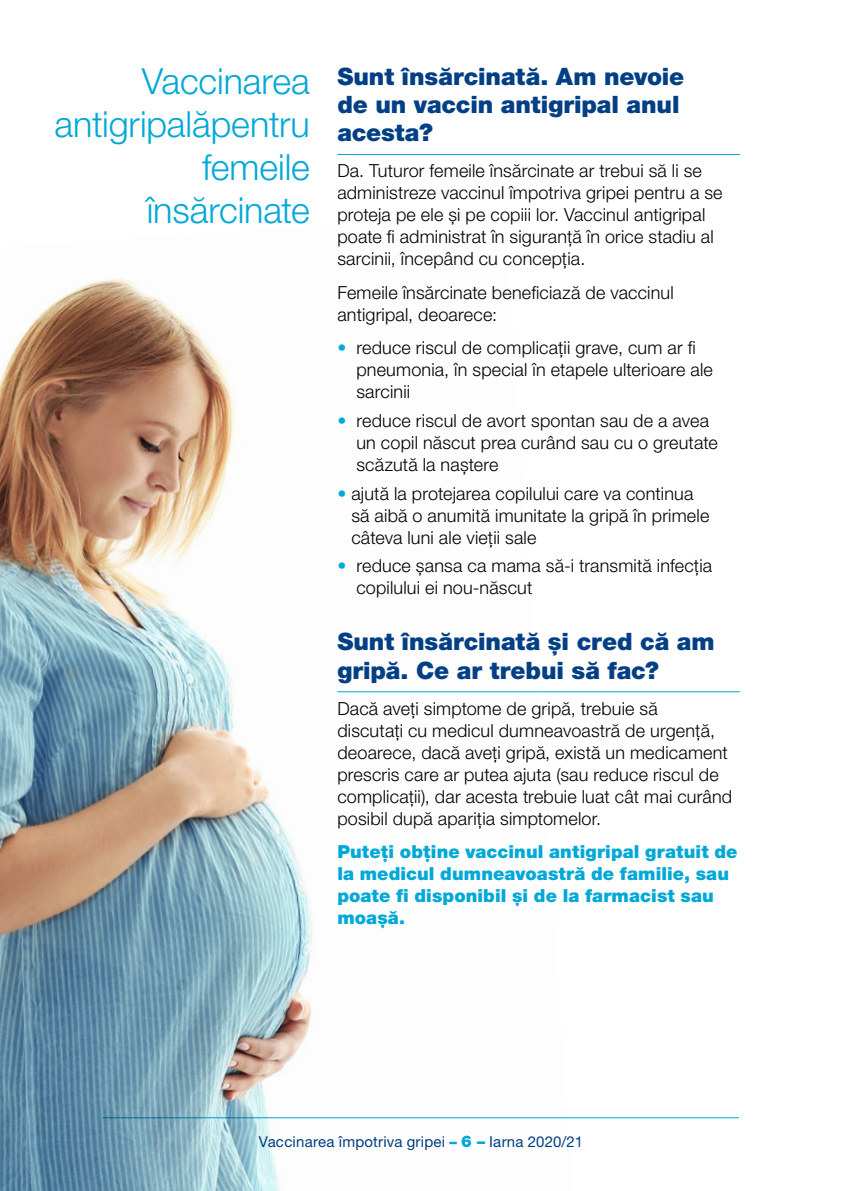
<style>
.page{position:relative;width:842px;height:1191px;background:#fff}
.page>*{position:absolute;margin:0;border:0;box-sizing:border-box;transform-origin:0 0}
.t1{font:300 36px/43.2px "Helvetica Neue LT Pro";letter-spacing:-.005em;color:#00a8d7;text-align:right}
.t2{font:900 24px/28px "Helvetica Neue LT Pro";letter-spacing:-.005em;color:#033f85}
.bullet{font:300 18px/22px "Helvetica Neue LT Pro";letter-spacing:.01em;color:#000}
.t3{font:900 18px/22px "Helvetica Neue LT Pro";letter-spacing:.005em;color:#00a8d7}
.t4{font:15px "Helvetica Neue LT Pro";letter-spacing:.015em;color:#033f85}
.s1{color:#00a8d7}
.s2{font-weight:900;color:#00a8d7}
.s3{font-weight:900;font-size:16px;color:#00a8d7}
</style>
<div class="page">
<hr style="left:103px;top:1117px;width:636px;height:1px;background:#00a8d7">
<img style="left:0;top:279px;width:573px;height:912px">
<hr style="left:337px;top:154px;width:403px;height:1px;background:#00a8d7">
<hr style="left:337px;top:691px;width:403px;height:1px;background:#00a8d7">
<p class="t1" style="left:55px;top:59px;width:257px">Vaccinarea antigripalăpentru femeile însărcinate</p>
<p class="t2" style="left:337px;top:63px;width:349px">Sunt însărcinată. Am nevoie de un vaccin antigripal anul acesta?</p>
<p class="bullet" style="left:337px;top:159px;width:387px">Da. Tuturor femeile însărcinate ar trebui să li se administreze vaccinul împotriva gripei pentru a se proteja pe ele și pe copiii lor. Vaccinul antigripal poate fi administrat în siguranță în orice stadiu al sarcinii, începând cu concepția.</p>
<p class="bullet" style="left:337px;top:281px;width:338px">Femeile însărcinate beneficiază de vaccinul antigripal, deoarece:</p>
<p class="bullet" style="left:356px;top:336px;width:358px;text-indent:-19px"><span class="s1">•</span> reduce riscul de complicații grave, cum ar fi pneumonia, în special în etapele ulterioare ale sarcinii</p>
<p class="bullet" style="left:356px;top:409px;width:363px;text-indent:-19px"><span class="s1">•</span> reduce riscul de avort spontan sau de a avea un copil născut prea curând sau cu o greutate scăzută la naștere</p>
<p class="bullet" style="left:351px;top:482px;width:360px;text-indent:-14px"><span class="s1">•</span> ajută la protejarea copilului care va continua să aibă o anumită imunitate la gripă în primele câteva luni ale vieții sale</p>
<p class="bullet" style="left:356px;top:554px;width:357px;text-indent:-19px"><span class="s1">•</span> reduce șansa ca mama să-i transmită infecția copilului ei nou-născut</p>
<p class="t2" style="left:337px;top:628px;width:379px">Sunt însărcinată și cred că am gripă. Ce ar trebui să fac?</p>
<p class="bullet" style="left:337px;top:696px;width:396px">Dacă aveți simptome de gripă, trebuie să<br>discutați cu medicul dumneavoastră de urgență, deoarece, dacă aveți gripă, există un medicament prescris care ar putea ajuta (sau reduce riscul de complicații), dar acesta trebuie luat cât mai curând posibil după apariția simptomelor.</p>
<p class="t3" style="left:337px;top:840px;width:402px">Puteți obține vaccinul antigripal gratuit de la medicul dumneavoastră de familie, sau poate fi disponibil și de la farmacist sau moașă.</p>
<p class="t4" style="left:259px;top:1132px;width:326px">Vaccinarea împotriva gripei <span class="s2">–</span> <span class="s3">6 –</span> Iarna 2020/21</p>
</div>
